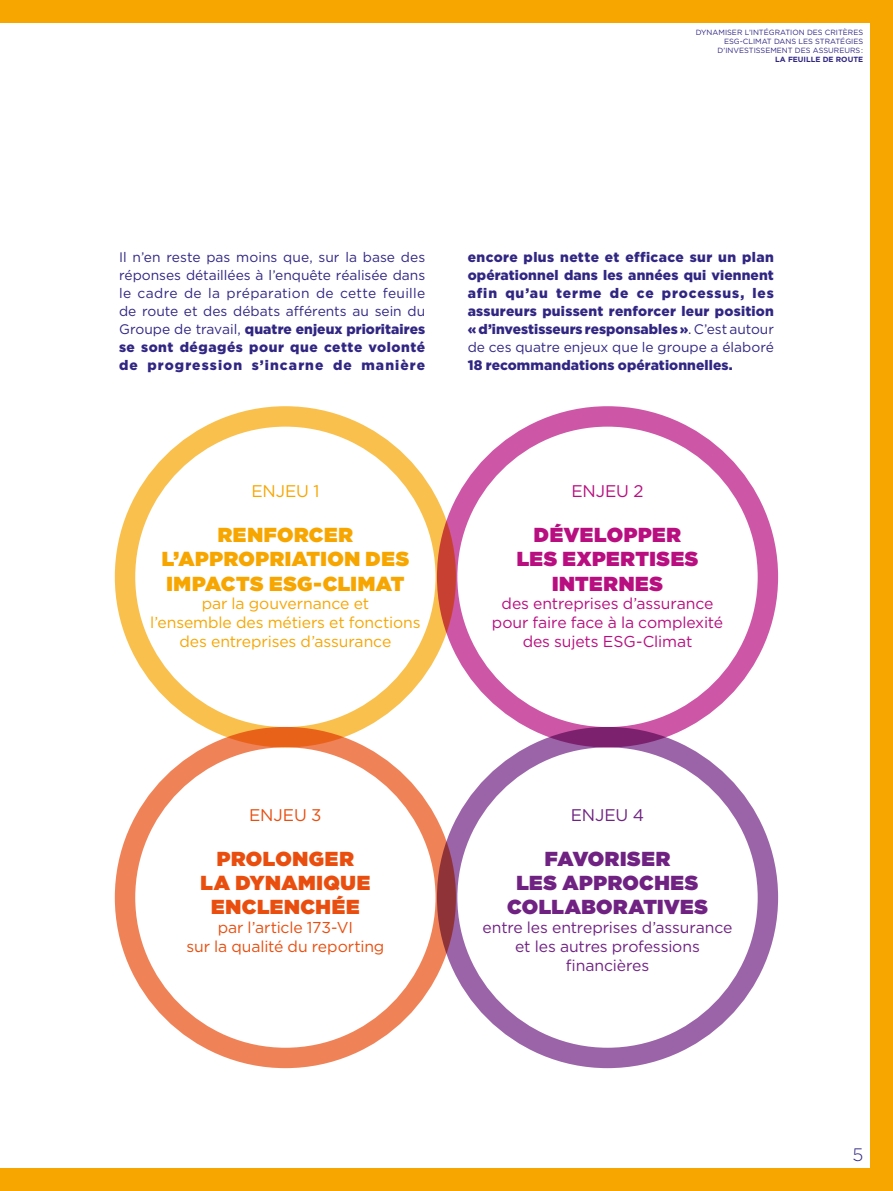
<style>
.page{position:relative;width:893px;height:1191px;background:#f7a600}
.page>*{position:absolute;margin:0;border:0;box-sizing:border-box;transform-origin:0 0}
.t1{font:900 20.25px/24.3px "Gotham";letter-spacing:.025em;color:#f7a600;text-align:center}
.t2{font:900 20.25px/24.3px "Gotham";letter-spacing:.025em;color:#702283;text-align:center}
.t3{font:900 20.25px/24.3px "Gotham";letter-spacing:.03em;color:#b80e80;text-align:center}
.t4{font:900 20.25px/24.3px "Gotham";letter-spacing:.025em;color:#e94e0f;text-align:center}
.t5{font:300 18px "Gotham";color:#312783}
.t6{font:16.8px "Gotham";letter-spacing:-.01em;color:#f7a600}
.t7{font:16.8px "Gotham";letter-spacing:-.01em;color:#b80e80}
.t8{font:16.8px "Gotham";letter-spacing:-.01em;color:#e94e0f}
.t9{font:16.8px "Gotham";letter-spacing:-.01em;color:#702283}
.t10{font:15.75px/18.9px "Gotham";letter-spacing:-.005em;color:#f7a600;text-align:center}
.t11{font:15.75px/18.9px "Gotham";letter-spacing:-.01em;color:#b80e80;text-align:center}
.t12{font:15.75px/18.9px "Gotham";letter-spacing:-.01em;color:#702283;text-align:center}
.t13{font:15.75px/18.9px "Gotham";letter-spacing:-.005em;color:#e94e0f;text-align:center}
.t14{font:13.8px/18px "Gotham";letter-spacing:.005em;color:#312783;text-align:justify}
.t15{font:900 13.8px/18px "Gotham";letter-spacing:.005em;color:#312783;text-align:justify}
.t16{font:7.5px/9px "Gotham";color:#312783;text-align:right}
.t17{font:700 7.5px "Gotham";color:#312783}
.s1{font-weight:900}
.s2{font-weight:400}
</style>
<div class="page">
<div style="left:0;top:23px;width:870px;height:1144px;background:#fff"></div>
<div style="left:115px;top:406px;width:341px;height:341px;border:20px solid #f7a600;border-radius:50%"></div>
<div style="left:115px;top:727px;width:341px;height:341px;border:20px solid #e94e0f;border-radius:50%"></div>
<div style="left:437px;top:406px;width:341px;height:341px;border:20px solid #b80e80;border-radius:50%"></div>
<div style="left:437px;top:727px;width:341px;height:341px;border:20px solid #702283;border-radius:50%"></div>
<p class="t16" style="left:696px;top:28px;width:169px">DYNAMISER L’INTÉGRATION DES CRITÈRES<br>ESG-CLIMAT DANS LES STRATÉGIES<br>D’INVESTISSEMENT DES ASSUREURS :</p>
<p class="t17" style="left:775px;top:55px;width:90px">LA FEUILLE DE ROUTE</p>
<p class="t14" style="left:119px;top:248px;width:308px">Il n’en reste pas moins que, sur la base des réponses détaillées à l’enquête réalisée dans le cadre de la préparation de cette feuille de route et des débats afférents au sein du Groupe de travail, <span class="s1">quatre enjeux prioritaires se sont dégagés pour que cette volonté de progression s’incarne de manière</span></p>
<p class="t15" style="left:468px;top:248px;width:308px">encore plus nette et efficace sur un plan opérationnel dans les années qui viennent afin qu’au terme de ce processus, les assureurs puissent renforcer leur position « d’investisseurs responsables »<span class="s2">. C’est autour de ces quatre enjeux que le groupe a élaboré</span></p>
<p class="t15" style="left:468px;top:356px;width:267px">18 recommandations opérationnelles.</p>
<p class="t6" style="left:251px;top:481px;width:70px">ENJEU 1</p>
<h1 class="t1" style="left:162px;top:522px;width:249px">RENFORCER<br>L’APPROPRIATION DES<br>IMPACTS ESG-CLIMAT</h1>
<p class="t10" style="left:150px;top:594px;width:272px">par la gouvernance et<br>l’ensemble des métiers et fonctions des entreprises d’assurance</p>
<p class="t8" style="left:249px;top:804px;width:74px">ENJEU 3</p>
<h1 class="t4" style="left:201px;top:846px;width:171px">PROLONGER<br>LA DYNAMIQUE<br>ENCLENCHÉE</h1>
<p class="t13" style="left:186px;top:917px;width:199px">par l’article 173-VI<br>sur la qualité du reporting</p>
<p class="t7" style="left:571px;top:481px;width:74px">ENJEU 2</p>
<h1 class="t3" style="left:517px;top:522px;width:183px">DÉVELOPPER<br>LES EXPERTISES<br>INTERNES</h1>
<p class="t11" style="left:492px;top:594px;width:233px">des entreprises d’assurance pour faire face à la complexité des sujets ESG-Climat</p>
<p class="t9" style="left:571px;top:804px;width:75px">ENJEU 4</p>
<h1 class="t2" style="left:507px;top:846px;width:202px">FAVORISER<br>LES APPROCHES<br>COLLABORATIVES</h1>
<p class="t12" style="left:483px;top:917px;width:251px">entre les entreprises d’assurance et les autres professions financières</p>
<h2 class="t5" style="left:852px;top:1143px;width:12px">5</h2>
</div>
